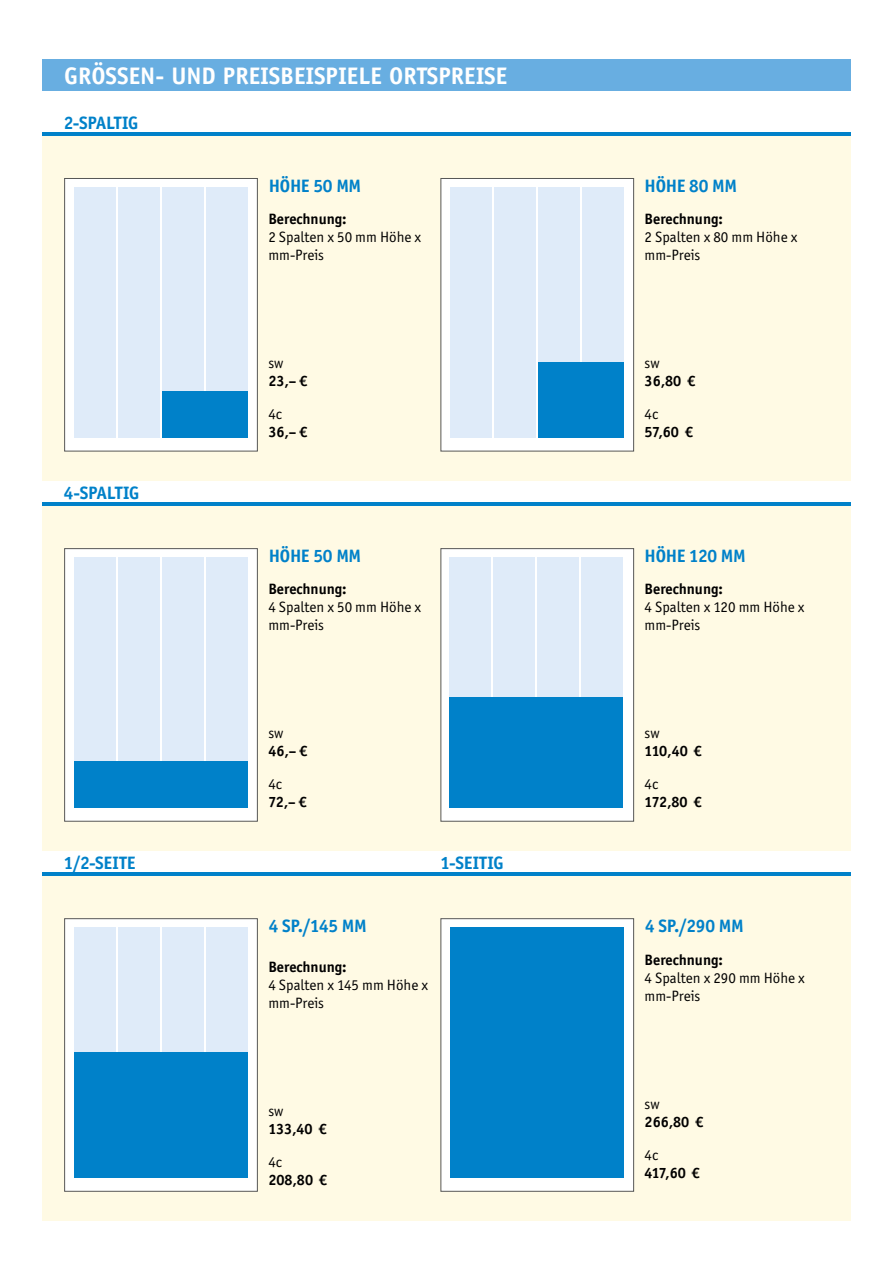
<style>
.page{position:relative;width:893px;height:1263px;background:#fff}
.page>*{position:absolute;margin:0;border:0;box-sizing:border-box;transform-origin:0 0}
.Überschrift-11_5pt{font:700 24px "Officina Sans LT";color:#fff}
.Infobereich_Überschr{font:700 18px "Officina San ITC";letter-spacing:-.015em;color:#0081c9}
.Infobereich_Anzeigen{font:700 15px/18px "Officina San ITC";color:#000}
.Infobereich_Anzeigen-2{font:15px/18px "Officina San ITC";color:#000}
.s1{font-weight:400}
</style>
<div class="page">
<div style="left:43px;top:136px;width:808px;height:344px;background:#fffae4"></div>
<div style="left:43px;top:506px;width:808px;height:344px;background:#fffae4"></div>
<div style="left:43px;top:60px;width:808px;height:31px;background:#68aee1"></div>
<hr style="left:43px;top:132px;width:808px;height:4px;background:#0081c9">
<hr style="left:43px;top:502px;width:808px;height:4px;background:#0081c9">
<div style="left:64px;top:178px;width:194px;height:273px;background:#fff;border:1px solid #575756"></div>
<div style="left:64px;top:548px;width:194px;height:274px;background:#fff;border:1px solid #575756"></div>
<div style="left:440px;top:178px;width:194px;height:273px;background:#fff;border:1px solid #575756"></div>
<div style="left:440px;top:548px;width:194px;height:274px;background:#fff;border:1px solid #575756"></div>
<div style="left:74px;top:187px;width:42px;height:250px;background:#dfebf9"></div>
<div style="left:118px;top:187px;width:42px;height:250px;background:#dfebf9"></div>
<div style="left:162px;top:187px;width:42px;height:250px;background:#dfebf9"></div>
<div style="left:206px;top:187px;width:42px;height:250px;background:#dfebf9"></div>
<div style="left:162px;top:391px;width:86px;height:46px;background:#0081c9"></div>
<div style="left:451px;top:187px;width:41px;height:250px;background:#dfebf9"></div>
<div style="left:494px;top:187px;width:42px;height:250px;background:#dfebf9"></div>
<div style="left:538px;top:187px;width:42px;height:250px;background:#dfebf9"></div>
<div style="left:582px;top:187px;width:42px;height:250px;background:#dfebf9"></div>
<div style="left:538px;top:362px;width:86px;height:75px;background:#0081c9"></div>
<div style="left:74px;top:557px;width:42px;height:250px;background:#dfebf9"></div>
<div style="left:118px;top:557px;width:42px;height:250px;background:#dfebf9"></div>
<div style="left:162px;top:557px;width:42px;height:250px;background:#dfebf9"></div>
<div style="left:206px;top:557px;width:42px;height:250px;background:#dfebf9"></div>
<div style="left:74px;top:761px;width:174px;height:46px;background:#0081c9"></div>
<div style="left:449px;top:557px;width:42px;height:250px;background:#dfebf9"></div>
<div style="left:493px;top:557px;width:42px;height:250px;background:#dfebf9"></div>
<div style="left:537px;top:557px;width:42px;height:250px;background:#dfebf9"></div>
<div style="left:581px;top:557px;width:42px;height:250px;background:#dfebf9"></div>
<div style="left:449px;top:697px;width:174px;height:110px;background:#0081c9"></div>
<div style="left:42px;top:876px;width:809px;height:344px;background:#fffae4"></div>
<hr style="left:42px;top:872px;width:809px;height:4px;background:#0081c9">
<div style="left:440px;top:918px;width:194px;height:274px;background:#fff;border:1px solid #575756"></div>
<div style="left:451px;top:927px;width:173px;height:250px;background:#0081c9"></div>
<div style="left:64px;top:918px;width:194px;height:274px;background:#fff;border:1px solid #575756"></div>
<div style="left:74px;top:927px;width:42px;height:250px;background:#dfebf9"></div>
<div style="left:118px;top:927px;width:42px;height:250px;background:#dfebf9"></div>
<div style="left:162px;top:927px;width:42px;height:250px;background:#dfebf9"></div>
<div style="left:206px;top:927px;width:42px;height:250px;background:#dfebf9"></div>
<div style="left:74px;top:1052px;width:174px;height:125px;background:#0081c9"></div>
<p class="Überschrift-11_5pt" style="left:64px;top:61px;width:445px">GRÖSSEN- UND PREISBEISPIELE ORTSPREISE</p>
<p class="Infobereich_Überschr" style="left:64px;top:112px;width:76px">2-SPALTIG</p>
<p class="Infobereich_Überschr" style="left:64px;top:482px;width:77px">4-SPALTIG</p>
<p class="Infobereich_Überschr" style="left:269px;top:175px;width:94px">HÖHE 50 MM</p>
<p class="Infobereich_Anzeigen" style="left:268px;top:210px;width:80px">Berechnung:</p>
<p class="Infobereich_Anzeigen-2" style="left:268px;top:228px;width:154px">2 Spalten x 50 mm Höhe x mm-Preis</p>
<p class="Infobereich_Anzeigen" style="left:268px;top:354px;width:41px"><span class="s1">sw<br></span>23,– €</p>
<p class="Infobereich_Anzeigen" style="left:268px;top:405px;width:41px"><span class="s1">4c<br></span>36,– €</p>
<p class="Infobereich_Überschr" style="left:269px;top:545px;width:94px">HÖHE 50 MM</p>
<p class="Infobereich_Anzeigen" style="left:268px;top:580px;width:80px">Berechnung:</p>
<p class="Infobereich_Anzeigen-2" style="left:268px;top:598px;width:154px">4 Spalten x 50 mm Höhe x mm-Preis</p>
<p class="Infobereich_Anzeigen" style="left:268px;top:724px;width:41px"><span class="s1">sw<br></span>46,– €</p>
<p class="Infobereich_Anzeigen" style="left:268px;top:775px;width:40px"><span class="s1">4c<br></span>72,– €</p>
<p class="Infobereich_Überschr" style="left:64px;top:852px;width:73px">1/2-SEITE</p>
<p class="Infobereich_Überschr" style="left:440px;top:852px;width:65px">1-SEITIG</p>
<p class="Infobereich_Überschr" style="left:269px;top:915px;width:100px">4 SP./145 MM</p>
<p class="Infobereich_Anzeigen" style="left:268px;top:958px;width:80px">Berechnung:</p>
<p class="Infobereich_Anzeigen-2" style="left:268px;top:976px;width:161px">4 Spalten x 145 mm Höhe x mm-Preis</p>
<p class="Infobereich_Anzeigen" style="left:268px;top:1102px;width:60px"><span class="s1">sw<br></span>133,40 €</p>
<p class="Infobereich_Anzeigen" style="left:268px;top:1153px;width:60px"><span class="s1">4c<br></span>208,80 €</p>
<p class="Infobereich_Überschr" style="left:645px;top:175px;width:94px">HÖHE 80 MM</p>
<p class="Infobereich_Anzeigen" style="left:645px;top:210px;width:80px">Berechnung:</p>
<p class="Infobereich_Anzeigen-2" style="left:645px;top:228px;width:154px">2 Spalten x 80 mm Höhe x mm-Preis</p>
<p class="Infobereich_Anzeigen" style="left:645px;top:354px;width:52px"><span class="s1">sw<br></span>36,80 €</p>
<p class="Infobereich_Anzeigen" style="left:645px;top:405px;width:50px"><span class="s1">4c<br></span>57,60 €</p>
<p class="Infobereich_Überschr" style="left:645px;top:545px;width:103px">HÖHE 120 MM</p>
<p class="Infobereich_Anzeigen" style="left:645px;top:580px;width:80px">Berechnung:</p>
<p class="Infobereich_Anzeigen-2" style="left:645px;top:598px;width:162px">4 Spalten x 120 mm Höhe x mm-Preis</p>
<p class="Infobereich_Anzeigen" style="left:645px;top:724px;width:59px"><span class="s1">sw<br></span>110,40 €</p>
<p class="Infobereich_Anzeigen" style="left:645px;top:775px;width:59px"><span class="s1">4c<br></span>172,80 €</p>
<p class="Infobereich_Überschr" style="left:645px;top:915px;width:100px">4 SP./290 MM</p>
<p class="Infobereich_Anzeigen" style="left:645px;top:950px;width:80px">Berechnung:</p>
<p class="Infobereich_Anzeigen-2" style="left:645px;top:968px;width:162px">4 Spalten x 290 mm Höhe x mm-Preis</p>
<p class="Infobereich_Anzeigen" style="left:645px;top:1094px;width:60px"><span class="s1">sw<br></span>266,80 €</p>
<p class="Infobereich_Anzeigen" style="left:645px;top:1145px;width:57px"><span class="s1">4c<br></span>417,60 €</p>
</div>
